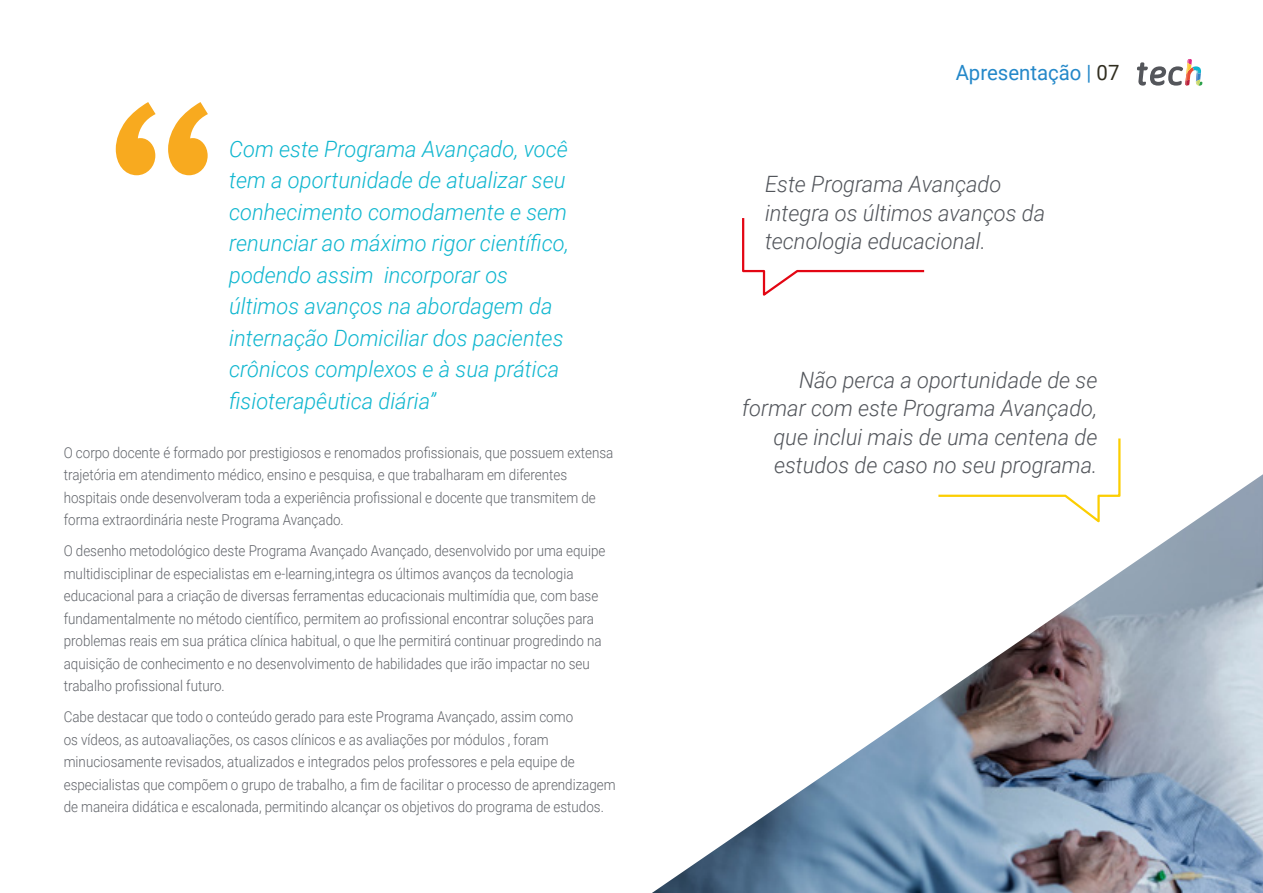
<style>
.page{position:relative;width:1263px;height:893px;background:#fff}
.page>*{position:absolute;margin:0;border:0;box-sizing:border-box;transform-origin:0 0}
.t1{font:italic 300 22.5px/31.5px "Roboto";color:#0fb6cf}
.t2{font:italic 300 22.5px/28.5px "Roboto";color:#52555b;text-align:right}
.t3{font:21px "Roboto";color:#2488c9}
.t4{font:300 15px/22.5px "Roboto";color:#61646a;scale:.89 1}
.s1{color:#312e20}
</style>
<div class="page">
<svg style="left:1118px;top:438px;width:3px;height:36px"></svg>
<svg style="left:742px;top:218px;width:183px;height:78px"></svg>
<svg style="left:116px;top:102px;width:92px;height:73px"></svg>
<img style="left:652px;top:474px;width:611px;height:419px">
<svg style="left:1137px;top:59px;width:65px;height:27px"></svg>
<p class="t1" style="left:229px;top:132px;width:341px">Com este Programa Avançado, você tem a oportunidade de atualizar seu conhecimento comodamente e sem renunciar ao máximo rigor científico, podendo assim incorporar os últimos avanços na abordagem da internação Domiciliar dos pacientes crônicos complexos e à sua prática fisioterapêutica diária”</p>
<p class="t4" style="left:64px;top:441px;width:619px">O corpo docente é formado por prestigiosos e renomados profissionais, que possuem extensa trajetória em atendimento médico, ensino e pesquisa, e que trabalharam em diferentes hospitais onde desenvolveram toda a experiência profissional e docente que transmitem de forma extraordinária neste Programa Avançado.</p>
<p class="t4" style="left:64px;top:539px;width:610px">O desenho metodológico deste Programa Avançado Avançado, desenvolvido por uma equipe multidisciplinar de especialistas em e-learning,integra os últimos avanços da tecnologia educacional para a criação de diversas ferramentas educacionais multimídia que, com base fundamentalmente no método científico, permitem ao profissional encontrar soluções para problemas reais em sua prática clínica habitual, o que lhe permitirá continuar progredindo na aquisição de conhecimento e no desenvolvimento de habilidades que irão impactar no seu trabalho profissional futuro.</p>
<p class="t4" style="left:64px;top:705px;width:622px">Cabe destacar que todo o conteúdo gerado para este Programa Avançado, assim como<br>os vídeos, as autoavaliações, os casos clínicos e as avaliações por módulos , foram minuciosamente revisados, atualizados e integrados pelos professores e pela equipe de especialistas que compõem o grupo de trabalho, a fim de facilitar o processo de aprendizagem de maneira didática e escalonada, permitindo alcançar os objetivos do programa de estudos.</p>
<h2 class="t3" style="left:956px;top:57px;width:165px">Apresentação | <span class="s1">07</span></h2>
<h1 class="t2" style="left:765px;top:169px;width:282px;text-align:left">Este Programa Avançado integra os últimos avanços da tecnologia educacional.</h1>
<h1 class="t2" style="left:742px;top:364px;width:357px">Não perca a oportunidade de se formar com este Programa Avançado, que inclui mais de uma centena de estudos de caso no seu programa.</h1>
</div>
